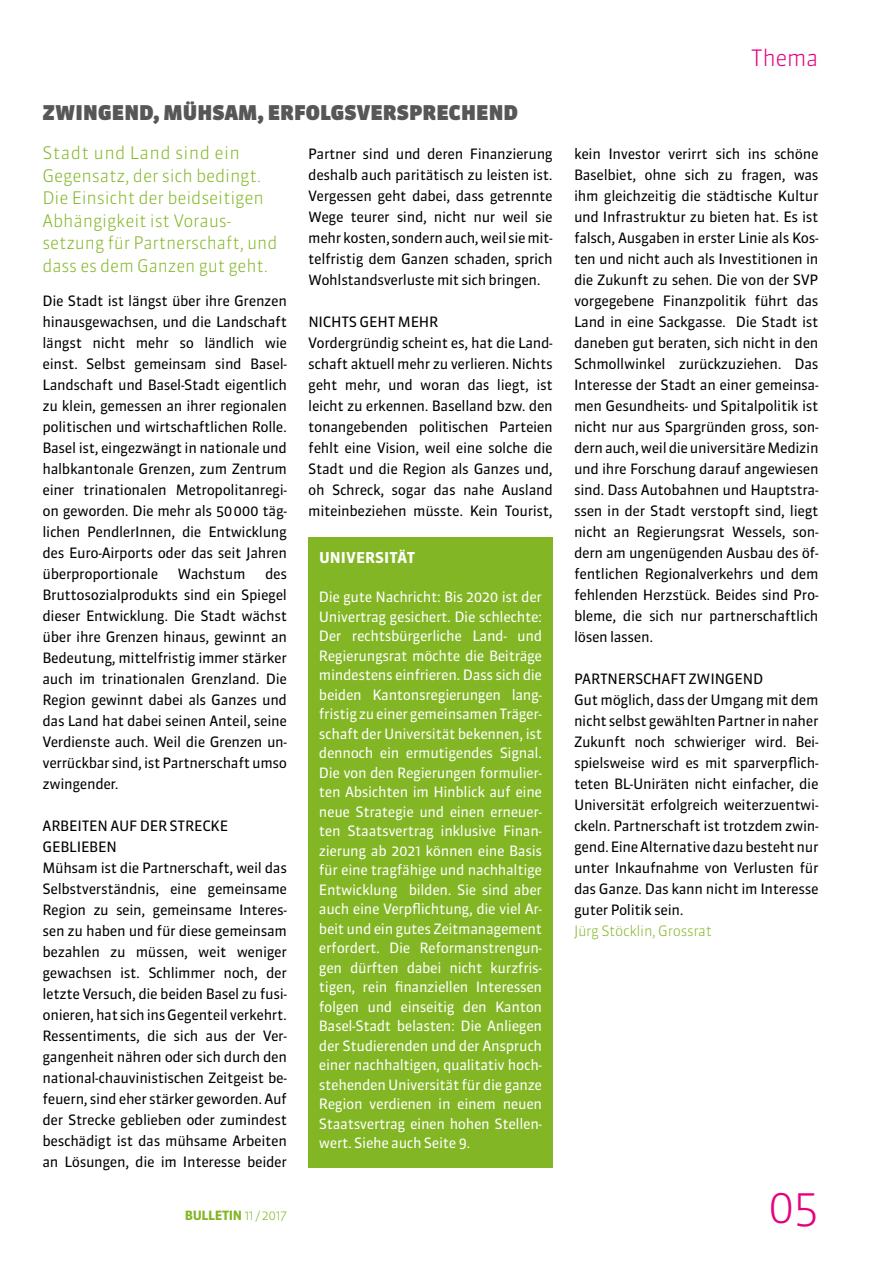
<style>
.page{position:relative;width:893px;height:1263px;background:#fff}
.page>*{position:absolute;margin:0;border:0;box-sizing:border-box;transform-origin:0 0}
.t1{font:300 45px "Sanuk OT";color:#e6007d}
.t2{font:300 22.5px "Sanuk OT";letter-spacing:-.025em;color:#e6007d}
.t3{font:900 20.25px "Sanuk OT";letter-spacing:.005em;color:#575756}
.t4{font:300 17.25px/22.5px "Sanuk OT";letter-spacing:-.01em;color:#82b624}
.t5{font:700 15px "Sanuk OT";letter-spacing:.005em;color:#fff}
.t6{font:14.25px/21px "Sanuk OT";letter-spacing:-.025em;color:#000;text-align:justify}
.t7{font:14.25px/19.5px "Sanuk OT";letter-spacing:-.025em;color:#fff;text-align:justify}
.t8{font:300 14.25px "Sanuk OT";letter-spacing:-.025em;color:#82b624}
.t9{font:700 12.75px "Sanuk OT";letter-spacing:-.025em;color:#82b624}
.s1{font-weight:300}
</style>
<div class="page">
<div style="left:308px;top:537px;width:245px;height:630px;background:#82b624"></div>
<h3 class="t3" style="left:43px;top:100px;width:477px">ZWINGEND, MÜHSAM, ERFOLGSVERSPRECHEND</h3>
<p class="t4" style="left:43px;top:142px;width:236px">Stadt und Land sind ein<br>Gegensatz, der sich bedingt.<br>Die Einsicht der beidseitigen<br>Abhängigkeit ist Voraus&shy;setzung für Partnerschaft, und dass es dem Ganzen gut geht.</p>
<p class="t6" style="left:43px;top:290px;width:246px">Die Stadt ist längst über ihre Grenzen hinausgewachsen, und die Landschaft längst nicht mehr so ländlich wie einst. Selbst gemeinsam sind Basel-Landschaft und Basel-Stadt eigentlich zu klein, gemessen an ihrer regionalen politischen und wirtschaftlichen Rolle.<br>Basel ist, eingezwängt in nationale und halbkantonale Grenzen, zum Zentrum einer trinationalen Metropolitanregi&shy;on geworden. Die mehr als 50000 täg&shy;lichen PendlerInnen, die Entwicklung des Euro-Airports oder das seit Jahren überproportionale</p>
<p class="t6" style="left:308px;top:144px;width:246px">Partner sind und deren Finanzierung deshalb auch paritätisch zu leisten ist.<br>Vergessen geht dabei, dass getrennte Wege teurer sind, nicht nur weil sie mehr kosten, sondern auch, weil sie mit&shy;telfristig dem Ganzen schaden, sprich Wohlstandsverluste mit sich bringen.</p>
<p class="t6" style="left:308px;top:312px;width:246px;text-align:left">NICHTS GEHT MEHR<br>Vordergründig scheint es, hat die Land&shy;schaft aktuell mehr zu verlieren. Nichts geht mehr, und woran das liegt, ist leicht zu erkennen. Baselland bzw. den tonangebenden politischen Parteien fehlt eine Vision, weil eine solche die Stadt und die Region als Ganzes und, oh Schreck, sogar das nahe Ausland miteinbeziehen müsste. Kein Tourist,</p>
<p class="t5" style="left:319px;top:548px;width:98px">UNIVERSITÄT</p>
<p class="t7" style="left:319px;top:587px;width:225px">Die gute Nachricht: Bis 2020 ist der Univertrag gesichert. Die schlechte:<br>Der rechtsbürgerliche Land- und Regierungsrat möchte die Beiträge mindestens einfrieren. Dass sich die beiden Kantonsregierungen lang&shy;fristig zu einer gemeinsamen Träger&shy;schaft der Universität bekennen, ist dennoch ein ermutigendes Signal.<br>Die von den Regierungen formulier&shy;ten Absichten im Hinblick auf eine neue Strategie und einen erneuer&shy;ten Staatsvertrag inklusive Finan&shy;zierung ab 2021 können eine Basis für eine tragfähige und nachhaltige Entwicklung bilden. Sie sind aber auch eine Verpflichtung, die viel Ar&shy;beit und ein gutes Zeitmanagement erfordert. Die Reformanstrengun&shy;gen dürften dabei nicht kurzfris&shy;tigen, rein finanziellen Interessen folgen und einseitig den Kanton Basel-Stadt belasten: Die Anliegen der Studierenden und der Anspruch einer nachhaltigen, qualitativ hoch&shy;stehenden Universität für die ganze Region verdienen in einem neuen Staatsvertrag einen hohen Stellen&shy;wert. Siehe auch Seite 9.</p>
<p class="t6" style="left:43px;top:563px;width:246px;text-indent:223px">des Bruttosozialprodukts sind ein Spiegel dieser Entwicklung. Die Stadt wächst über ihre Grenzen hinaus, gewinnt an Bedeutung, mittelfristig immer stärker auch im trinationalen Grenzland. Die Region gewinnt dabei als Ganzes und das Land hat dabei seinen Anteil, seine Verdienste auch. Weil die Grenzen un&shy;verrückbar sind, ist Partnerschaft umso zwingender.</p>
<p class="t6" style="left:43px;top:815px;width:246px;text-align:left">ARBEITEN AUF DER STRECKE GEBLIEBEN<br>Mühsam ist die Partnerschaft, weil das Selbstverständnis, eine gemeinsame Region zu sein, gemeinsame Interes&shy;sen zu haben und für diese gemeinsam bezahlen zu müssen, weit weniger gewachsen ist. Schlimmer noch, der letzte Versuch, die beiden Basel zu fusi&shy;onieren, hat sich ins Gegenteil verkehrt.<br>Ressentiments, die sich aus der Ver&shy;gangenheit nähren oder sich durch den national-chauvinistischen Zeitgeist be&shy;feuern, sind eher stärker geworden. Auf der Strecke geblieben oder zumindest beschädigt ist das mühsame Arbeiten an Lösungen, die im Interesse beider</p>
<p class="t6" style="left:178px;top:563px;width:70px">Wachstum</p>
<p class="t9" style="left:185px;top:1207px;width:104px">BULLETIN <span class="s1">11 / 2017</span></p>
<h2 class="t2" style="left:751px;top:44px;width:69px">Thema</h2>
<p class="t6" style="left:574px;top:143px;width:246px">kein Investor verirrt sich ins schöne Baselbiet, ohne sich zu fragen, was ihm gleichzeitig die städtische Kultur und Infrastruktur zu bieten hat. Es ist falsch, Ausgaben in erster Linie als Kos&shy;ten und nicht auch als Investitionen in die Zukunft zu sehen. Die von der SVP vorgegebene Finanzpolitik führt das Land in eine Sackgasse. Die Stadt ist daneben gut beraten, sich nicht in den Schmollwinkel zurückzuziehen. Das Interesse der Stadt an einer gemeinsa&shy;men Gesundheits- und Spitalpolitik ist nicht nur aus Spargründen gross, son&shy;dern auch, weil die universitäre Medizin und ihre Forschung darauf angewiesen sind. Dass Autobahnen und Hauptstra&shy;ssen in der Stadt verstopft sind, liegt nicht an Regierungsrat Wessels, son&shy;dern am ungenügenden Ausbau des öf&shy;fentlichen Regionalverkehrs und dem fehlenden Herzstück. Beides sind Pro&shy;bleme, die sich nur partnerschaftlich lösen lassen.</p>
<p class="t6" style="left:574px;top:668px;width:246px;text-align:left">PARTNERSCHAFT ZWINGEND<br>Gut möglich, dass der Umgang mit dem nicht selbst gewählten Partner in naher Zukunft noch schwieriger wird. Bei&shy;spielsweise wird es mit sparverpflich&shy;teten BL-Uniräten nicht einfacher, die Universität erfolgreich weiterzuentwi&shy;ckeln. Partnerschaft ist trotzdem zwin&shy;gend. Eine Alternative dazu besteht nur unter Inkaufnahme von Verlusten für das Ganze. Das kann nicht im Interesse guter Politik sein.</p>
<p class="t8" style="left:574px;top:922px;width:139px">Jürg Stöcklin, Grossrat</p>
<h1 class="t1" style="left:768px;top:1179px;width:52px">05</h1>
</div>
